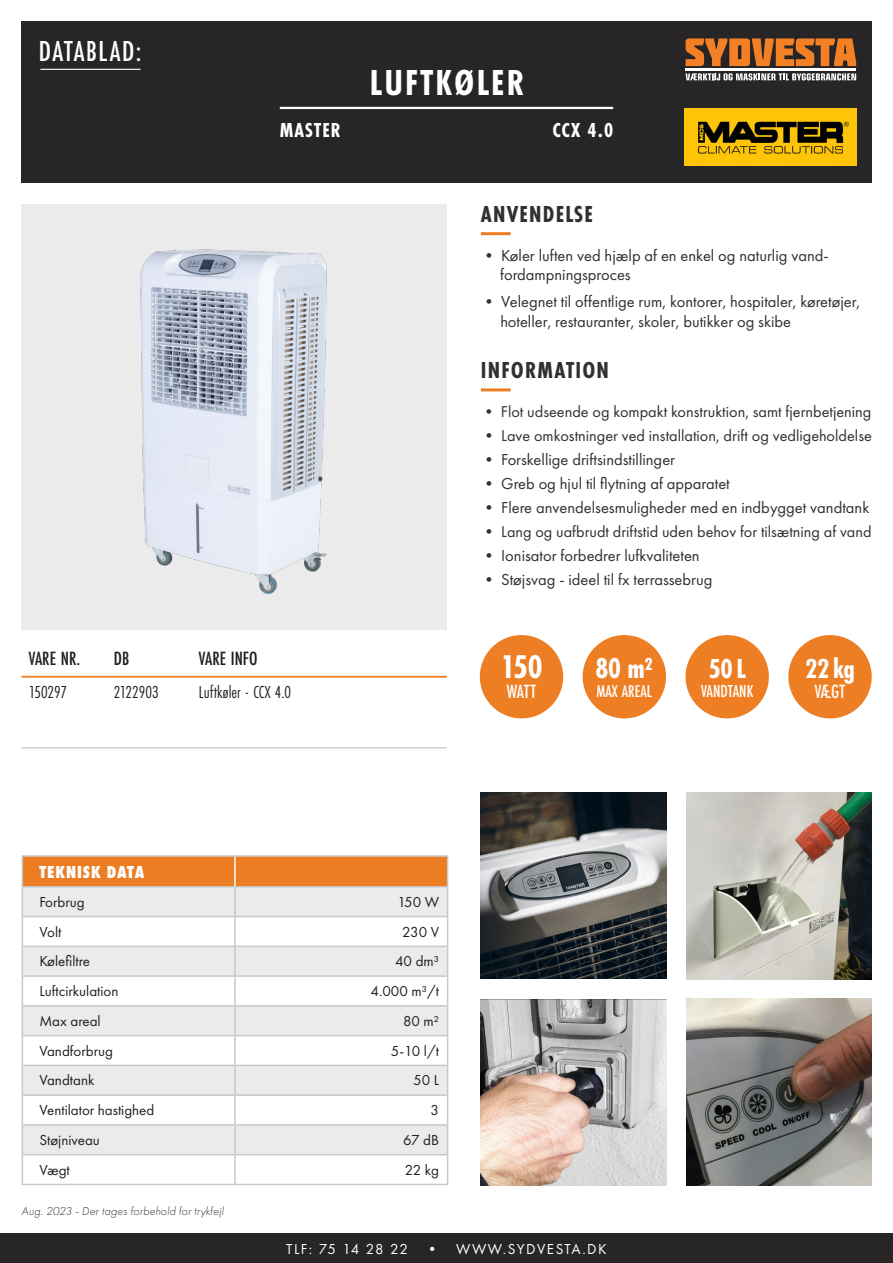
<style>
.page{position:relative;width:893px;height:1263px;background:#fff}
.page>*{position:absolute;margin:0;border:0;box-sizing:border-box;transform-origin:0 0}
.t1{font:700 37.5px "Futura PT Cond";letter-spacing:.06em;color:#fff}
.t2{font:700 34.2px "Futura PT Cond";color:#fff}
.t3{font:500 30px "Futura PT Cond";letter-spacing:.05em;color:#fff}
.t4{font:700 29.85px "Futura PT Cond";color:#fff}
.t5{font:700 28.5px "Futura PT Cond";color:#fff}
.t6{font:700 24px "Futura PT Cond";letter-spacing:.05em;color:#312f30}
.t7{font:700 21px "Futura PT Cond";letter-spacing:.05em;color:#fff}
.t8{font:500 19.95px "Futura PT Cond";color:#231f20}
.t9{font:500 19.95px "Futura PT Cond";letter-spacing:-.005em;color:#fff}
.t10{font:18px "Futura PT Cond";color:#231f20}
.t11{font:800 18px "Futura PT Cond";letter-spacing:.05em;color:#fff}
.t12{font:500 18px "Futura PT Cond";color:#fff}
.t13{font:500 17.7px "Futura PT Cond";color:#fff}
.t14{font:16.5px/19.5px "Futura PT";color:#312f30}
.t15{font:16.35px "Futura PT";color:#312f30}
.t16{font:16.2px "Futura PT";color:#312f30}
.t17{font:15px "Futura PT";color:#231f20}
.t18{font:15px "Futura PT";letter-spacing:.1em;color:#fff}
.t19{font:italic 300 12px "Futura PT";letter-spacing:.015em;color:#312f30}
.s1{font-size:16.5px}
</style>
<div class="page">
<hr style="left:22px;top:676px;width:85px;height:2px;background:#ec7d23">
<hr style="left:107px;top:676px;width:85px;height:2px;background:#ec7d23">
<hr style="left:192px;top:676px;width:255px;height:2px;background:#ec7d23">
<div style="left:22px;top:204px;width:425px;height:426px;background:#ebebec"></div>
<img style="left:140px;top:249px;width:187px;height:346px">
<div style="left:21px;top:21px;width:851px;height:162px;background:#282526"></div>
<div style="left:0;top:1233px;width:893px;height:30px;background:#282526"></div>
<hr style="left:280px;top:107px;width:333px;height:2px;background:#fff">
<hr style="left:481px;top:232px;width:30px;height:3px;background:#ec7d23">
<hr style="left:481px;top:388px;width:30px;height:3px;background:#ec7d23">
<svg style="left:686px;top:38px;width:170px;height:28px"></svg>
<svg style="left:686px;top:73px;width:170px;height:8px"></svg>
<hr style="left:686px;top:69px;width:170px;height:2px;background:#fff">
<hr style="left:22px;top:747px;width:425px;height:1px;background:#cbcdce">
<hr style="left:22px;top:855px;width:213px;height:2px;background:#c7c8ca">
<hr style="left:235px;top:855px;width:213px;height:2px;background:#c7c8ca">
<svg style="left:22px;top:856px;width:426px;height:328px"></svg>
<hr style="left:22px;top:1184px;width:213px;height:1px;background:#c7c8ca">
<hr style="left:235px;top:1184px;width:213px;height:1px;background:#c7c8ca">
<hr style="left:234px;top:857px;width:2px;height:29px;background:#fff">
<div style="left:480px;top:635px;width:83px;height:83px;background:#ee7e23;border-radius:50%"></div>
<div style="left:583px;top:635px;width:83px;height:83px;background:#ee7e23;border-radius:50%"></div>
<div style="left:685px;top:635px;width:84px;height:83px;background:#ee7e23;border-radius:50%"></div>
<div style="left:788px;top:635px;width:84px;height:83px;background:#ee7e23;border-radius:50%"></div>
<hr style="left:40px;top:69px;width:100px;height:1px;background:#fff">
<img style="left:686px;top:792px;width:186px;height:187px">
<img style="left:686px;top:999px;width:186px;height:187px">
<img style="left:480px;top:793px;width:186px;height:185px">
<img style="left:480px;top:1000px;width:186px;height:185px">
<img style="left:685px;top:109px;width:171px;height:57px">
<p class="t3" style="left:39px;top:34px;width:104px">DATABLAD:</p>
<p class="t1" style="left:370px;top:61px;width:156px">LUFTKØLER</p>
<p class="t7" style="left:280px;top:118px;width:62px">MASTER</p>
<p class="t7" style="left:552px;top:118px;width:62px">CCX 4.0</p>
<p class="t6" style="left:481px;top:200px;width:114px">ANVENDELSE</p>
<p class="t14" style="left:500px;top:245px;width:330px;text-indent:-19px">• Køler luften ved hjælp af en enkel og naturlig vand&shy;fordampningsproces</p>
<p class="t14" style="left:500px;top:292px;width:361px;text-indent:-20px">• Velegnet til offentlige rum, kontorer, hospitaler, køretøjer, hoteller, restauranter, skoler, butikker og skibe</p>
<p class="t6" style="left:481px;top:356px;width:130px">INFORMATION</p>
<p class="t15" style="left:481px;top:402px;width:392px">• Flot udseende og kompakt konstruktion, samt fjernbetjening</p>
<p class="t15" style="left:481px;top:426px;width:392px"><span class="s1">•</span> Lave omkostninger ved installation, drift og vedligeholdelse</p>
<p class="t14" style="left:481px;top:449px;width:196px">• Forskellige driftsindstillinger</p>
<p class="t14" style="left:481px;top:473px;width:250px">• Greb og hjul til flytning af apparatet</p>
<p class="t14" style="left:481px;top:497px;width:390px">• Flere anvendelsesmuligheder med en indbygget vandtank</p>
<p class="t16" style="left:481px;top:522px;width:392px"><span class="s1">•</span> Lang og uafbrudt driftstid uden behov for tilsætning af vand</p>
<p class="t14" style="left:481px;top:545px;width:220px">• Ionisator forbedrer lufkvaliteten</p>
<p class="t14" style="left:481px;top:569px;width:233px">• Støjsvag - ideel til fx terrassebrug</p>
<p class="t8" style="left:29px;top:646px;width:53px">VARE NR.</p>
<p class="t8" style="left:114px;top:646px;width:17px">DB</p>
<p class="t8" style="left:199px;top:646px;width:60px">VARE INFO</p>
<p class="t10" style="left:29px;top:681px;width:40px">150297</p>
<p class="t10" style="left:114px;top:681px;width:46px">2122903</p>
<p class="t10" style="left:199px;top:681px;width:94px">Luftkøler - CCX 4.0</p>
<p class="t2" style="left:500px;top:647px;width:44px">150</p>
<p class="t9" style="left:507px;top:679px;width:31px">WATT</p>
<p class="t4" style="left:595px;top:651px;width:59px">80 m²</p>
<p class="t13" style="left:596px;top:680px;width:57px">MAX AREAL</p>
<p class="t5" style="left:709px;top:652px;width:39px">50 L</p>
<p class="t12" style="left:701px;top:680px;width:54px">VANDTANK</p>
<p class="t5" style="left:805px;top:652px;width:51px">22 kg</p>
<p class="t9" style="left:815px;top:680px;width:32px">VÆGT</p>
<p class="t11" style="left:39px;top:862px;width:107px">TEKNISK DATA</p>
<p class="t17" style="left:39px;top:893px;width:47px">Forbrug</p>
<p class="t17" style="left:398px;top:893px;width:43px">150 W</p>
<p class="t17" style="left:39px;top:923px;width:24px">Volt</p>
<p class="t17" style="left:402px;top:923px;width:38px">230 V</p>
<p class="t17" style="left:39px;top:952px;width:52px">Kølefiltre</p>
<p class="t17" style="left:395px;top:952px;width:45px">40 dm³</p>
<p class="t17" style="left:39px;top:982px;width:81px">Luftcirkulation</p>
<p class="t17" style="left:370px;top:982px;width:70px">4.000 m³/t</p>
<p class="t17" style="left:39px;top:1012px;width:63px">Max areal</p>
<p class="t17" style="left:403px;top:1012px;width:38px">80 m²</p>
<p class="t17" style="left:39px;top:1042px;width:75px">Vandforbrug</p>
<p class="t17" style="left:391px;top:1042px;width:50px">5-10 l/t</p>
<p class="t17" style="left:39px;top:1071px;width:57px">Vandtank</p>
<p class="t17" style="left:413px;top:1071px;width:27px">50 L</p>
<p class="t17" style="left:39px;top:1101px;width:116px">Ventilator hastighed</p>
<p class="t17" style="left:431px;top:1101px;width:10px">3</p>
<p class="t17" style="left:39px;top:1131px;width:62px">Støjniveau</p>
<p class="t17" style="left:403px;top:1131px;width:37px">67 dB</p>
<p class="t17" style="left:39px;top:1161px;width:32px">Vægt</p>
<p class="t17" style="left:405px;top:1161px;width:36px">22 kg</p>
<p class="t19" style="left:22px;top:1204px;width:204px">Aug. 2023 - Der tages forbehold for trykfejl</p>
<p class="t18" style="left:286px;top:1240px;width:322px">TLF: 75 14 28 22 • WWW.SYDVESTA.DK</p>
</div>
